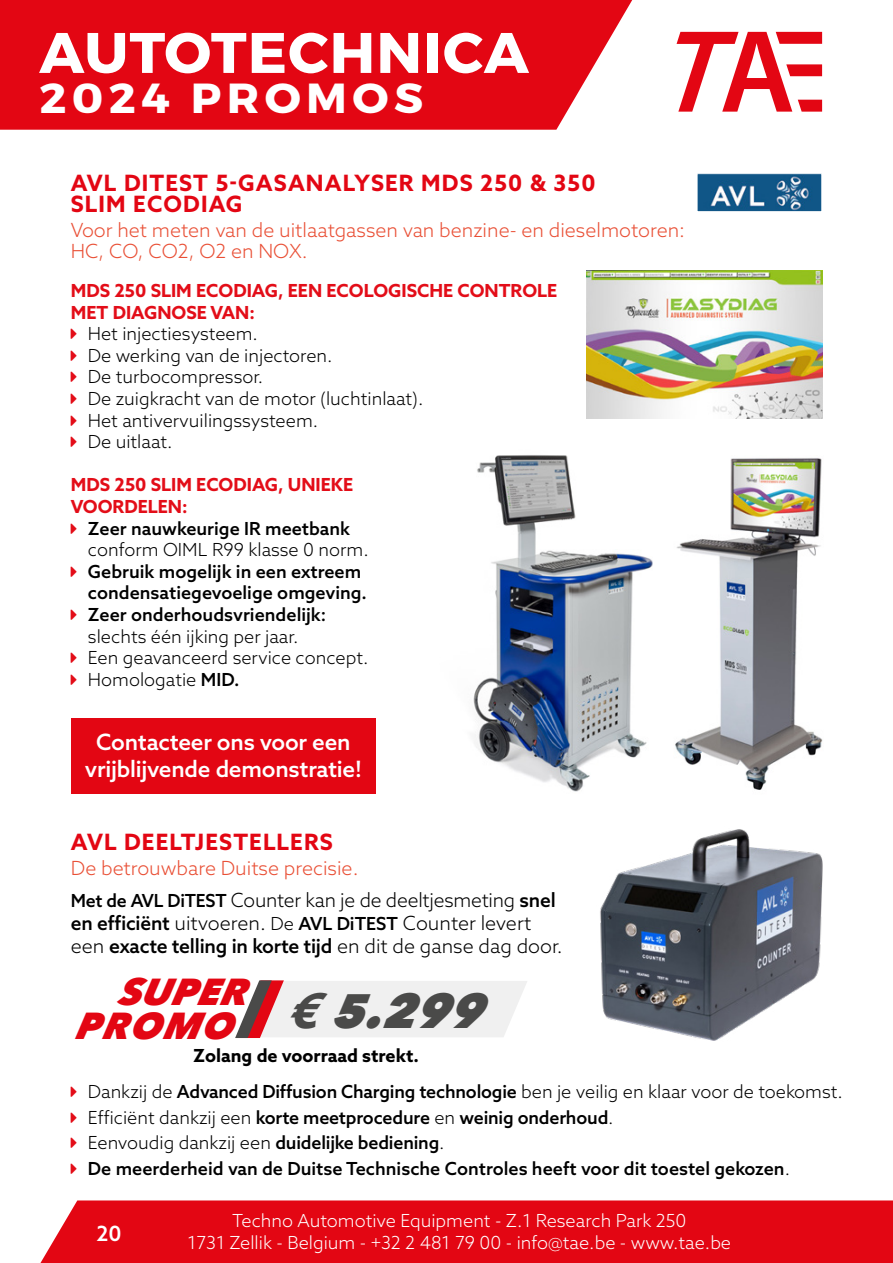
<style>
.page{position:relative;width:893px;height:1263px;background:#fff}
.page>*{position:absolute;margin:0;border:0;box-sizing:border-box;transform-origin:0 0}
.t1{font:700 57px "Montserrat";letter-spacing:.02em;color:#fff}
.t2{font:italic 800 48.15px "Avenir Next";color:#4a4a49}
.t3{font:700 42px "Montserrat";letter-spacing:.12em;color:#fff;scale:1.07 1}
.t4{font:italic 800 37.5px/33.8px "Avenir Next";color:#e30613}
.t5{font:700 22.5px/21px "Azo Sans";letter-spacing:.05em;color:#e30613}
.t6{font:500 22.5px/27px "Azo Sans";letter-spacing:-.01em;color:#fff;text-align:center}
.t7{font:500 21px "Azo Sans";color:#fff}
.t8{font:300 19.5px/23.4px "Azo Sans";letter-spacing:-.01em;color:#000}
.t9{font:300 19.5px/21px "Azo Sans";color:#e94f35}
.t10{font:300 18px/21.6px "Azo Sans";color:#000}
.t11{font:500 18px/21.6px "Azo Sans";color:#000}
.t12{font:300 18px/21.6px "Azo Sans";color:#fff;text-align:center}
.t13{font:700 18px/21.6px "Azo Sans";color:#e30d18}
.t14{font:700 18px "Azo Sans";color:#000}
.s1{color:#e30d18}
.s2{font-weight:500}
.s3{font-weight:300}
.s4{font-weight:500;font-size:18px}
.s5{font-size:18px}
.s6{font-weight:700}
</style>
<div class="page">
<img style="left:675px;top:458px;width:148px;height:318px">
<img style="left:473px;top:455px;width:179px;height:337px">
<img style="left:586px;top:271px;width:236px;height:147px">
<div style="left:0;top:0;width:633px;height:130px;background:#e30613"></div>
<div style="left:40px;top:1200px;width:853px;height:63px;background:#e30613"></div>
<svg style="left:677px;top:32px;width:145px;height:80px"></svg>
<div style="left:71px;top:718px;width:305px;height:75px;background:#e30613"></div>
<svg style="left:235px;top:980px;width:292px;height:58px"></svg>
<img style="left:699px;top:175px;width:121px;height:35px">
<div style="left:697px;top:173px;width:125px;height:39px;border:1px solid #fff"></div>
<img style="left:589px;top:776px;width:234px;height:265px">
<h1 class="t1" style="left:39px;top:17px;width:491px">AUTOTECHNICA</h1>
<h3 class="t3" style="left:39px;top:72px;width:360px">2024 PROMOS</h3>
<p class="t5" style="left:71px;top:172px;width:526px">AVL DITEST 5-GASANALYSER MDS 250 &amp; 350<br>SLIM ECODIAG</p>
<p class="t9" style="left:71px;top:220px;width:616px">Voor het meten van de uitlaatgassen van benzine- en dieselmotoren:<br>HC, CO, CO2, O2 en NOX.</p>
<p class="t13" style="left:71px;top:279px;width:488px">MDS 250 SLIM ECODIAG, EEN ECOLOGISCHE CONTROLE<br>MET DIAGNOSE VAN:</p>
<p class="t10" style="left:71px;top:323px;width:189px"><span class="s1">❖</span> Het injectiesysteem.</p>
<p class="t10" style="left:71px;top:344px;width:263px"><span class="s1">❖</span> De werking van de injectoren.</p>
<p class="t10" style="left:71px;top:366px;width:194px"><span class="s1">❖</span> De turbocompressor.</p>
<p class="t10" style="left:71px;top:388px;width:354px"><span class="s1">❖</span> De zuigkracht van de motor (luchtinlaat).</p>
<p class="t10" style="left:71px;top:409px;width:249px"><span class="s1">❖</span> Het antivervuilingssysteem.</p>
<p class="t10" style="left:71px;top:431px;width:103px"><span class="s1">❖</span> De uitlaat.</p>
<p class="t13" style="left:71px;top:474px;width:284px">MDS 250 SLIM ECODIAG, UNIEKE<br>VOORDELEN:</p>
<p class="t10" style="left:88px;top:517px;width:282px;text-indent:-17px"><span class="s1">❖</span> <span class="s2">Zeer nauwkeurige IR meetbank </span>conform OIML R99 klasse 0 norm.</p>
<p class="t11" style="left:88px;top:560px;width:280px;text-indent:-17px"><span class="s1">❖</span> Gebruik mogelijk in een extreem condensatiegevoelige omgeving.</p>
<p class="t11" style="left:71px;top:603px;width:257px;text-align:center"><span class="s1">❖</span> Zeer onderhoudsvriendelijk: <span class="s3">slechts één ijking per jaar.</span></p>
<p class="t10" style="left:71px;top:647px;width:299px"><span class="s1">❖</span> Een geavanceerd service concept.</p>
<p class="t10" style="left:71px;top:668px;width:170px"><span class="s1">❖</span> Homologatie <span class="s2">MID.</span></p>
<p class="t6" style="left:85px;top:728px;width:278px">Contacteer ons voor een vrijblijvende demonstratie!</p>
<p class="t5" style="left:71px;top:831px;width:263px">AVL DEELTJESTELLERS</p>
<p class="t9" style="left:71px;top:857px;width:289px">De betrouwbare Duitse precisie.</p>
<p class="t8" style="left:71px;top:888px;width:493px"><span class="s4">Met de AVL DiTEST</span> Counter kan je de deeltjesmeting <span class="s2">snel en efficiënt</span> uitvoeren. <span class="s5">De</span> <span class="s4">AVL DiTEST</span> Counter levert een <span class="s2">exacte telling in korte tijd</span> en dit de ganse dag door.</p>
<h3 class="t4" style="left:75px;top:974px;width:184px;text-indent:43px">SUPER<br>PROMO</h3>
<h2 class="t2" style="left:286px;top:981px;width:218px"><span class="s6">€</span>5.299</h2>
<p class="t14" style="left:193px;top:1044px;width:227px">Zolang de voorraad strekt.</p>
<p class="t10" style="left:71px;top:1080px;width:774px"><span class="s1">❖</span> Dankzij de <span class="s2">Advanced Diffusion Charging technologie</span> ben je veilig en klaar voor de toekomst.</p>
<p class="t11" style="left:71px;top:1106px;width:544px"><span class="s1">❖</span> <span class="s3">Efficiënt dankzij een</span> korte meetprocedure <span class="s3">en</span> weinig onderhoud<span class="s3">.</span></p>
<p class="t10" style="left:71px;top:1132px;width:375px"><span class="s1">❖</span> Eenvoudig dankzij een <span class="s2">duidelijke bediening</span>.</p>
<p class="t11" style="left:71px;top:1158px;width:721px"><span class="s1">❖</span> De meerderheid van de Duitse Technische Controles heeft voor dit toestel gekozen<span class="s3">.</span></p>
<p class="t7" style="left:96px;top:1220px;width:27px">20</p>
<p class="t12" style="left:187px;top:1210px;width:545px">Techno Automotive Equipment - Z.1 Research Park 250<br>1731 Zellik - Belgium - +32 2 481 79 00 - info@tae.be - www.tae.be</p>
</div>
